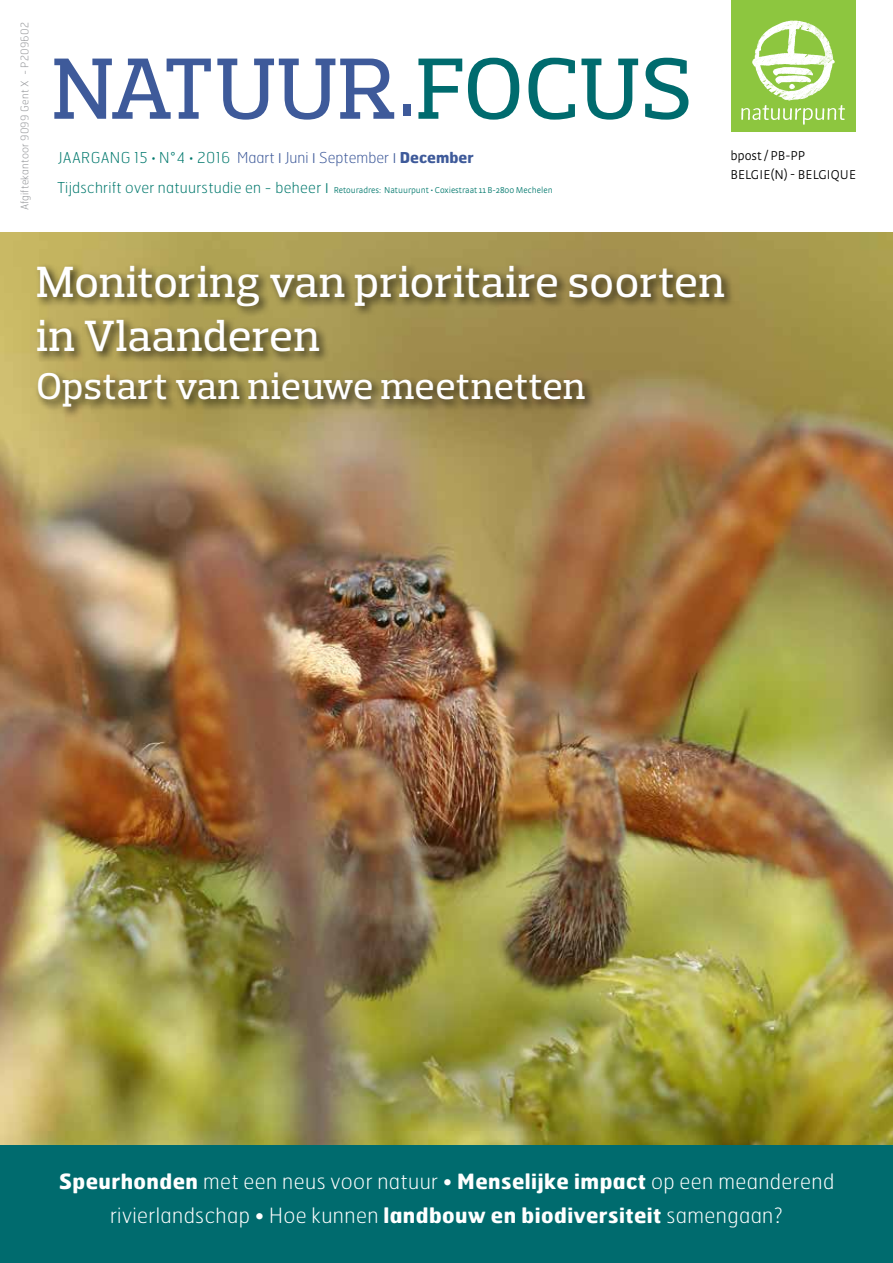
<style>
.page{position:relative;width:893px;height:1263px;background:#fff}
.page>*{position:absolute;margin:0;border:0;box-sizing:border-box;transform-origin:0 0}
.t1{font:500 88.5px "Prelo Slab";letter-spacing:.015em;color:#3e5a9a}
.t2{font:500 44.55px/54.4px "Prelo Slab";letter-spacing:.01em;color:#fff}
.t3{font:500 37.95px "Prelo Slab";letter-spacing:.015em;color:#fff}
.t4{font:100 21px/34px "Hermes FB";letter-spacing:.02em;color:#fff;text-align:center}
.t5{font:100 15px "Hermes FB";color:#3e5a9a}
.t6{font:300 13.5px/19px "Strada OT";letter-spacing:.01em;color:#000}
.t7{font:100 10.5px "Hermes FB";letter-spacing:.02em;color:#919396}
.t8{font:300 9px "Strada OT";color:#00786d}
.s1{color:#006b6e}
.s2{color:#00786d}
.s3{font-family:"Strada OT";font-weight:300;color:#00786d}
.s4{font-family:"Strada OT";font-weight:300}
.s5{font-weight:700}
.s6{font-family:"Hermes FB";font-weight:100;font-size:15px}
.s7{font-size:15px}
</style>
<div class="page">
<div style="left:0;top:1125px;width:893px;height:138px;background:#006b6e"></div>
<img style="left:0;top:232px;width:893px;height:912px">
<div style="left:732px;top:0;width:124px;height:132px;background:#8dc63f"></div>
<svg style="left:741px;top:21px;width:104px;height:104px"></svg>
<div style="left:34px;top:262px;width:702px;height:157px;background:#000;opacity:.75"></div>
<p class="t7" style="left:18px;top:210px;width:189px;rotate:-90deg">Afgiftekantoor 9099 Gent X - P209602</p>
<h1 class="t1" style="left:53px;top:35px;width:641px">NATUUR •<span class="s1">FOCUS</span></h1>
<p class="t5" style="left:58px;top:149px;width:417px"><span class="s2">JAARGANG 15</span> <span class="s3">•</span> <span class="s2">N°4</span> <span class="s3">•</span> <span class="s2">2016</span> Maart <span class="s4">I</span> Juni <span class="s4">I</span> September <span class="s4">I</span> <span class="s5">December</span></p>
<p class="t6" style="left:730px;top:147px;width:127px">bpost / PB-PP<br>BELGIE(N) - BELGIQUE</p>
<p class="t8" style="left:58px;top:185px;width:497px"><span class="s6">Tijdschrift over natuurstudie en - beheer</span> <span class="s7">I</span> Retouradres: Natuurpunt • Coxiestraat 11 B-2800 Mechelen</p>
<h2 class="t2" style="left:37px;top:254px;width:690px">Monitoring van prioritaire soorten in Vlaanderen</h2>
<h3 class="t3" style="left:37px;top:363px;width:551px">Opstart van nieuwe meetnetten</h3>
<p class="t4" style="left:59px;top:1164px;width:777px"><span class="s5">Speurhonden</span> met een neus voor natuur • <span class="s5">Menselijke impact</span> op een meanderend rivierlandschap • Hoe kunnen <span class="s5">landbouw en biodiversiteit</span> samengaan?</p>
</div>
